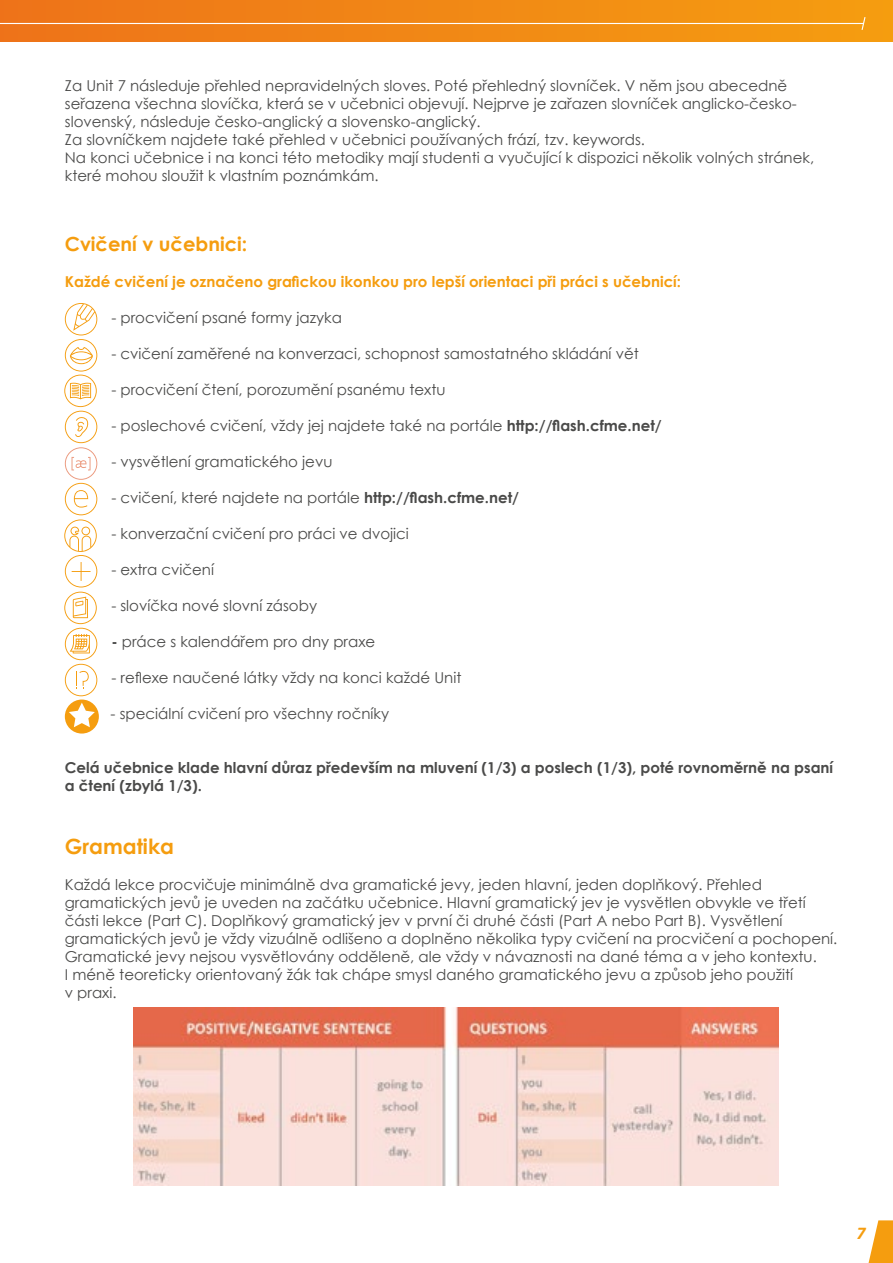
<style>
.page{position:relative;width:893px;height:1263px;background:#fff}
.page>*{position:absolute;margin:0;border:0;box-sizing:border-box;transform-origin:0 0}
.t1{font:700 21px "Century Gothic";color:#f59d0f}
.t2{font:700 19.5px "Century Gothic";color:#f59d0f}
.t3{font:italic 700 18px "Calibri";color:#f59d0f}
.t4{font:15px/18px "Century Gothic";color:#4a4a49}
.t5{font:700 15px/18px "Century Gothic";color:#4a4a49}
.t6{font:700 15px "Century Gothic";color:#f59d0f}
.s1{font-weight:700}
</style>
<div class="page">
<svg style="left:868px;top:1220px;width:25px;height:43px"></svg>
<svg style="left:0;top:0;width:893px;height:42px"></svg>
<hr style="left:0;top:23px;width:863px;height:1px;background:#fff">
<svg style="left:861px;top:16px;width:5px;height:15px"></svg>
<img style="left:134px;top:1008px;width:644px;height:177px">
<div style="left:65px;top:699px;width:34px;height:34px;background:#f59d0f;border-radius:50%"></div>
<svg style="left:69px;top:703px;width:26px;height:24px"></svg>
<svg style="left:64px;top:303px;width:33px;height:393px"></svg>
<p class="t4" style="left:65px;top:76px;width:751px">Za Unit 7 následuje přehled nepravidelných sloves. Poté přehledný slovníček. V něm jsou abecedně seřazena všechna slovíčka, která se v učebnici objevují. Nejprve je zařazen slovníček anglicko-česko&shy;slovenský, následuje česko-anglický a slovensko-anglický.<br>Za slovníčkem najdete také přehled v učebnici používaných frází, tzv. keywords.<br>Na konci učebnice i na konci této metodiky mají studenti a vyučující k dispozici několik volných stránek, které mohou sloužit k vlastním poznámkám.</p>
<h2 class="t2" style="left:65px;top:229px;width:184px">Cvičení v učebnici:</h2>
<p class="t6" style="left:65px;top:270px;width:618px">Každé cvičení je označeno grafickou ikonkou pro lepší orientaci při práci s učebnicí:</p>
<p class="t4" style="left:111px;top:309px;width:232px">- procvičení psané formy jazyka</p>
<p class="t4" style="left:111px;top:345px;width:529px">- cvičení zaměřené na konverzaci, schopnost samostatného skládání vět</p>
<p class="t4" style="left:111px;top:381px;width:336px">- procvičení čtení, porozumění psanému textu</p>
<p class="t4" style="left:111px;top:417px;width:552px">- poslechové cvičení, vždy jej najdete také na portále <span class="s1">http://flash.cfme.net/</span></p>
<p class="t4" style="left:111px;top:453px;width:223px">- vysvětlení gramatického jevu</p>
<p class="t4" style="left:111px;top:489px;width:409px">- cvičení, které najdete na portále <span class="s1">http://flash.cfme.net/</span></p>
<p class="t4" style="left:111px;top:525px;width:299px">- konverzační cvičení pro práci ve dvojici</p>
<p class="t4" style="left:111px;top:561px;width:104px">- extra cvičení</p>
<p class="t4" style="left:111px;top:597px;width:207px">- slovíčka nové slovní zásoby</p>
<p class="t4" style="left:111px;top:633px;width:266px"><span class="s1">-</span> práce s kalendářem pro dny praxe</p>
<p class="t4" style="left:111px;top:669px;width:352px">- reflexe naučené látky vždy na konci každé Unit</p>
<p class="t4" style="left:111px;top:705px;width:280px">- speciální cvičení pro všechny ročníky</p>
<p class="t5" style="left:65px;top:758px;width:770px">Celá učebnice klade hlavní důraz především na mluvení (1/3) a poslech (1/3), poté rovnoměrně na psaní a čtení (zbylá 1/3).</p>
<h1 class="t1" style="left:65px;top:830px;width:111px">Gramatika</h1>
<p class="t4" style="left:65px;top:875px;width:774px">Každá lekce procvičuje minimálně dva gramatické jevy, jeden hlavní, jeden doplňkový. Přehled gramatických jevů je uveden na začátku učebnice. Hlavní gramatický jev je vysvětlen obvykle ve třetí části lekce (Part C). Doplňkový gramatický jev v první či druhé části (Part A nebo Part B). Vysvětlení gramatických jevů je vždy vizuálně odlišeno a doplněno několika typy cvičení na procvičení a pochopení.<br>Gramatické jevy nejsou vysvětlovány odděleně, ale vždy v návaznosti na dané téma a v jeho kontextu.<br>I méně teoreticky orientovaný žák tak chápe smysl daného gramatického jevu a způsob jeho použití<br>v praxi.</p>
<p class="t3" style="left:856px;top:1220px;width:11px">7</p>
</div>
